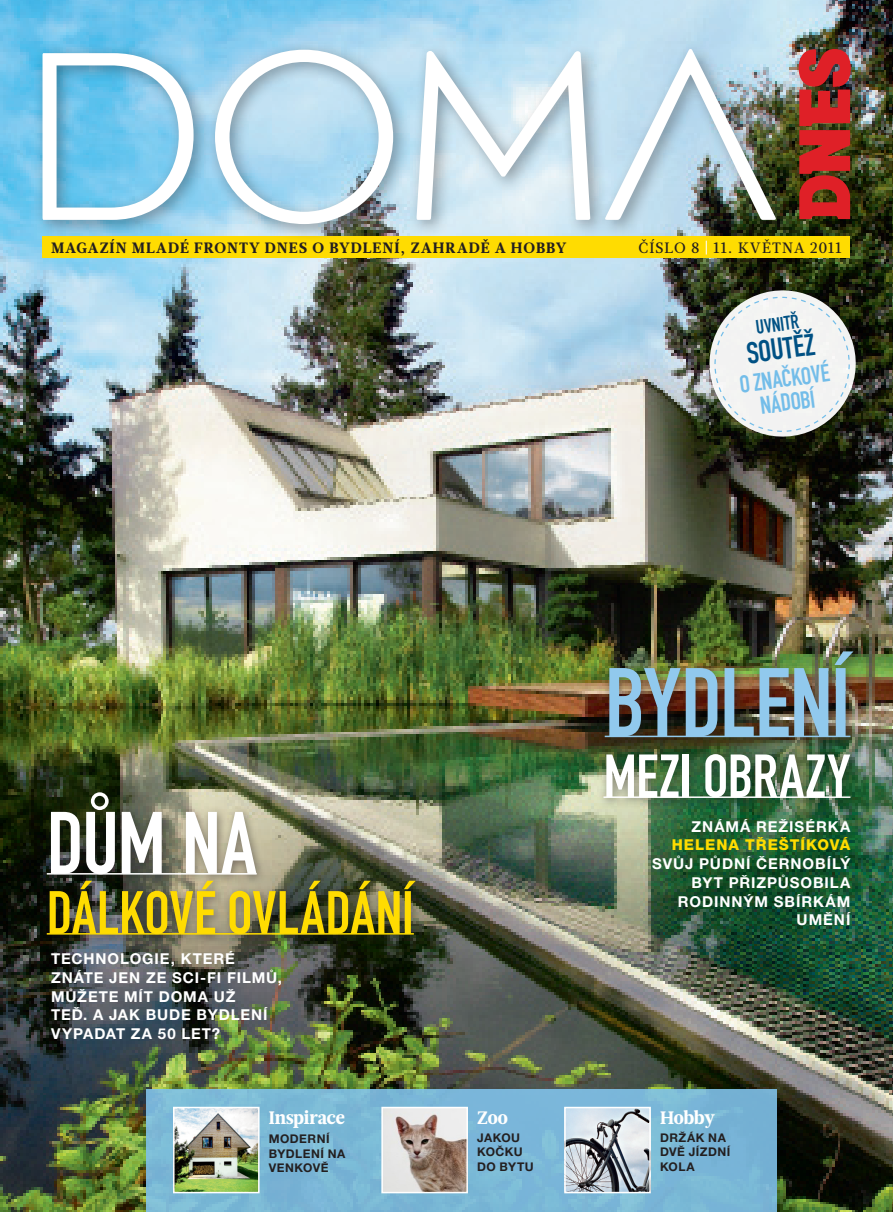
<style>
.page{position:relative;width:893px;height:1212px;background:#fff}
.page>*{position:absolute;margin:0;border:0;box-sizing:border-box;transform-origin:0 0}
.Mezititulek{font:96px "DINCE Engschrift";letter-spacing:-.01em;color:#91c9ed}
.Mezititulek-2{font:87px "DINCE Engschrift";color:#fff}
.Mezititulek-3{font:60px "DINCE Engschrift";color:#ffdc01}
.Mezititulek-4{font:60px "DINCE Engschrift";letter-spacing:.01em;color:#fff}
.DOMA_MeziTitulek{font:30px "DINCE Engschrift";color:#005184}
.DOMA_MeziTitulek-2{font:24.3px "DINCE Engschrift";color:#73bde9}
.DOMA_MeziTitulek-3{font:19.5px "DINCE Engschrift";color:#005184}
.Mezititulek-5{font:900 18px "Glosa Headline";letter-spacing:-.005em;color:#fff}
.BOX_TITULEK{font:700 15px/18.8px "Helvetica Neue CE";letter-spacing:.06em;color:#fff;text-align:right}
.BOX_TITULEK-2{font:900 15px "Glosa Headline";letter-spacing:.07em;color:#231f20}
.BOX_TITULEK-3{font:500 15px "Glosa Headline";letter-spacing:.07em;color:#231f20}
.BOX_TITULEK-4{font:700 12px/14.2px "Helvetica Neue CE";letter-spacing:.04em;color:#231f20}
.s1{font-weight:900;color:#fff}
.s2{font-weight:800;color:#ffdc01}
</style>
<div class="page">
<img style="left:0;top:0;width:893px;height:1212px">
<svg style="left:799px;top:49px;width:52px;height:170px;background:#b52a27"></svg>
<div style="left:43px;top:237px;width:807px;height:21px;background:#ffdc01"></div>
<div style="left:40px;top:785px;width:384px;height:160px;background:#231f20;opacity:.5"></div>
<hr style="left:47px;top:873px;width:210px;height:1px;background:#fff">
<hr style="left:47px;top:933px;width:367px;height:1px;background:#ffdc01">
<div style="left:596px;top:747px;width:264px;height:62px;background:#231f20;opacity:.5"></div>
<hr style="left:603px;top:796px;width:247px;height:2px;background:#fff">
<div style="left:597px;top:644px;width:265px;height:103px;background:#231f20;opacity:.5"></div>
<hr style="left:605px;top:736px;width:245px;height:1px;background:#91c9ed">
<div style="left:146px;top:1090px;width:630px;height:122px;background:#7ab6d7"></div>
<img style="left:567px;top:1110px;width:81px;height:80px">
<div style="left:564px;top:1107px;width:87px;height:86px;border:2px solid #fff"></div>
<img style="left:384px;top:1110px;width:81px;height:80px">
<div style="left:381px;top:1107px;width:87px;height:86px;border:2px solid #fff"></div>
<img style="left:176px;top:1110px;width:81px;height:80px">
<div style="left:173px;top:1107px;width:87px;height:86px;border:2px solid #fff"></div>
<svg style="left:699px;top:280px;width:167px;height:167px"></svg>
<div style="left:32px;top:38px;width:761px;height:203px;background:#231f20;opacity:.4"></div>
<svg style="left:43px;top:53px;width:151px;height:167px"></svg>
<svg style="left:215px;top:50px;width:178px;height:174px"></svg>
<svg style="left:417px;top:51px;width:173px;height:169px"></svg>
<img style="left:604px;top:49px;width:172px;height:171px">
<p class="BOX_TITULEK-2" style="left:51px;top:238px;width:517px">MAGAZÍN MLADÉ FRONTY DNES O BYDLENÍ, ZAHRADĚ A HOBBY</p>
<p class="BOX_TITULEK-3" style="left:638px;top:238px;width:205px">ČÍSLO 8 <span class="s1">|</span> 11. KVĚTNA 2011</p>
<p class="DOMA_MeziTitulek-3" style="left:755px;top:315px;width:45px;rotate:-7deg">UVNITŘ</p>
<p class="DOMA_MeziTitulek-2" style="left:738px;top:370px;width:92px;rotate:-7deg">O ZNAČKOVÉ</p>
<p class="DOMA_MeziTitulek" style="left:745px;top:335px;width:70px;rotate:-7deg">SOUTĚŽ</p>
<p class="DOMA_MeziTitulek-2" style="left:759px;top:391px;width:57px;rotate:-7deg">NÁDOBÍ</p>
<p class="Mezititulek-2" style="left:47px;top:792px;width:211px">DŮM NA</p>
<p class="Mezititulek-3" style="left:47px;top:877px;width:369px">DÁLKOVÉ OVLÁDÁNÍ</p>
<p class="BOX_TITULEK" style="left:51px;top:949px;width:232px;text-align:left">TECHNOLOGIE, KTERÉ<br>ZNÁTE JEN ZE SCI-FI FILMŮ,<br>MŮŽETE MÍT DOMA UŽ<br>TEĎ. A JAK BUDE BYDLENÍ<br>VYPADAT ZA 50 LET?</p>
<p class="Mezititulek-5" style="left:269px;top:1105px;width:78px">Inspirace</p>
<p class="BOX_TITULEK-4" style="left:269px;top:1132px;width:78px">MODERNÍ<br>BYDLENÍ NA<br>VENKOVĚ</p>
<p class="Mezititulek-5" style="left:477px;top:1105px;width:32px">Zoo</p>
<p class="BOX_TITULEK-4" style="left:477px;top:1131px;width:58px">JAKOU<br>KOČKU<br>DO BYTU</p>
<p class="Mezititulek" style="left:605px;top:646px;width:247px">BYDLENÍ</p>
<p class="Mezititulek-4" style="left:603px;top:741px;width:248px">MEZI OBRAZY</p>
<p class="BOX_TITULEK" style="left:652px;top:817px;width:200px">ZNÁMÁ REŽISÉRKA<br><span class="s2">HELENA TŘEŠTÍKOVÁ<br></span>SVŮJ PŮDNÍ ČERNOBÍLÝ<br>BYT PŘIZPŮSOBILA<br>RODINNÝM SBÍRKÁM<br>UMĚNÍ</p>
<p class="Mezititulek-5" style="left:660px;top:1105px;width:56px">Hobby</p>
<p class="BOX_TITULEK-4" style="left:660px;top:1131px;width:72px">DRŽÁK NA<br>DVĚ JÍZDNÍ<br>KOLA</p>
</div>
